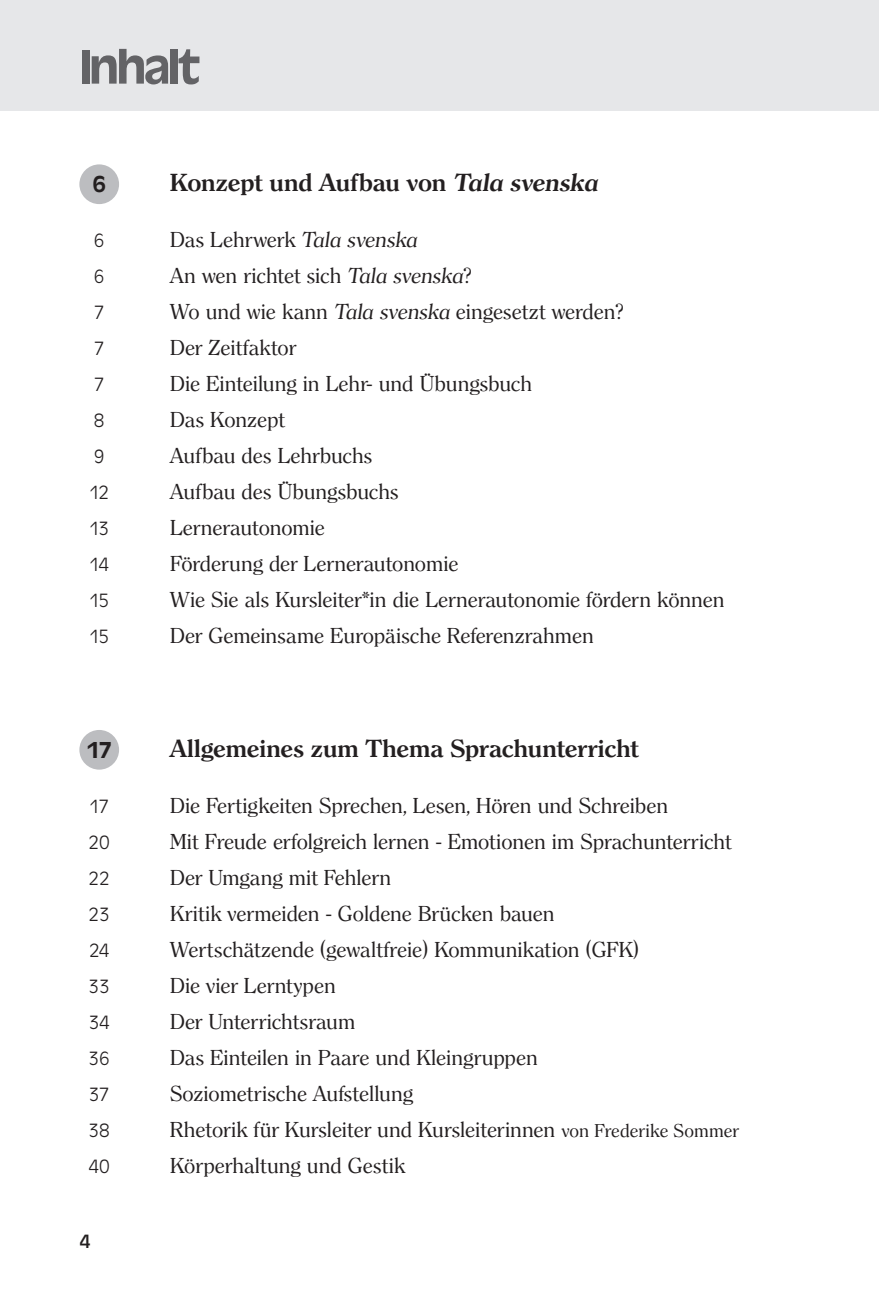
<style>
.page{position:relative;width:879px;height:1304px;background:#fff}
.page>*{position:absolute;margin:0;border:0;box-sizing:border-box;transform-origin:0 0}
.t1{font:700 50px "A780 Sans";letter-spacing:-.055em;color:#636366}
.t2{font:700 24px "Clearface Serial";color:#231f20}
.t3{font:700 24px "A780 Sans";color:#231f20}
.t4{font:21px/36px "Clearface Serial";color:#231f20}
.t5{font:300 20px/36px "A780 Sans";letter-spacing:-.03em;color:#231f20}
.t6{font:20px "A780 Sans";color:#231f20}
.s1{font-style:italic}
.s2{font-size:18px}
</style>
<div class="page">
<div style="left:0;top:0;width:879px;height:111px;background:#e6e7e9"></div>
<div style="left:79px;top:164px;width:40px;height:40px;background:#bcbdc0;border-radius:50%"></div>
<div style="left:79px;top:730px;width:40px;height:40px;background:#bcbdc0;border-radius:50%"></div>
<h1 class="t1" style="left:79px;top:38px;width:123px">Inhalt</h1>
<p class="t3" style="left:92px;top:171px;width:15px">6</p>
<p class="t5" style="left:89px;top:223px;width:22px">6<br>6<br>7<br>7<br>7<br>8<br>9<br>12<br>13<br>14<br>15<br>15</p>
<p class="t3" style="left:86px;top:736px;width:27px">17</p>
<p class="t5" style="left:89px;top:789px;width:23px;text-align:justify">17<br>20<br>22<br>23<br>24<br>33<br>34<br>36<br>37<br>38<br>40</p>
<p class="t6" style="left:79px;top:1230px;width:13px">4</p>
<p class="t2" style="left:170px;top:168px;width:429px">Konzept und Aufbau von <span class="s1">Tala svenska</span></p>
<p class="t4" style="left:170px;top:222px;width:556px">Das Lehrwerk <span class="s1">Tala svenska<br></span>An wen richtet sich <span class="s1">Tala svenska</span>?<br>Wo und wie kann <span class="s1">Tala svenska</span> eingesetzt werden?<br>Der Zeitfaktor<br>Die Einteilung in Lehr- und Übungsbuch<br>Das Konzept<br>Aufbau des Lehrbuchs<br>Aufbau des Übungsbuchs<br>Lernerautonomie<br>Förderung der Lernerautonomie<br>Wie Sie als Kursleiter*in die Lernerautonomie fördern können<br>Der Gemeinsame Europäische Referenzrahmen</p>
<p class="t2" style="left:170px;top:734px;width:470px">Allgemeines zum Thema Sprachunterricht</p>
<p class="t4" style="left:170px;top:787px;width:570px">Die Fertigkeiten Sprechen, Lesen, Hören und Schreiben<br>Mit Freude erfolgreich lernen - Emotionen im Sprachunterricht Der Umgang mit Fehlern<br>Kritik vermeiden - Goldene Brücken bauen<br>Wertschätzende (gewaltfreie) Kommunikation (GFK)<br>Die vier Lerntypen<br>Der Unterrichtsraum<br>Das Einteilen in Paare und Kleingruppen<br>Soziometrische Aufstellung<br>Rhetorik für Kursleiter und Kursleiterinnen <span class="s2">von Frederike Sommer </span>Körperhaltung und Gestik</p>
</div>
